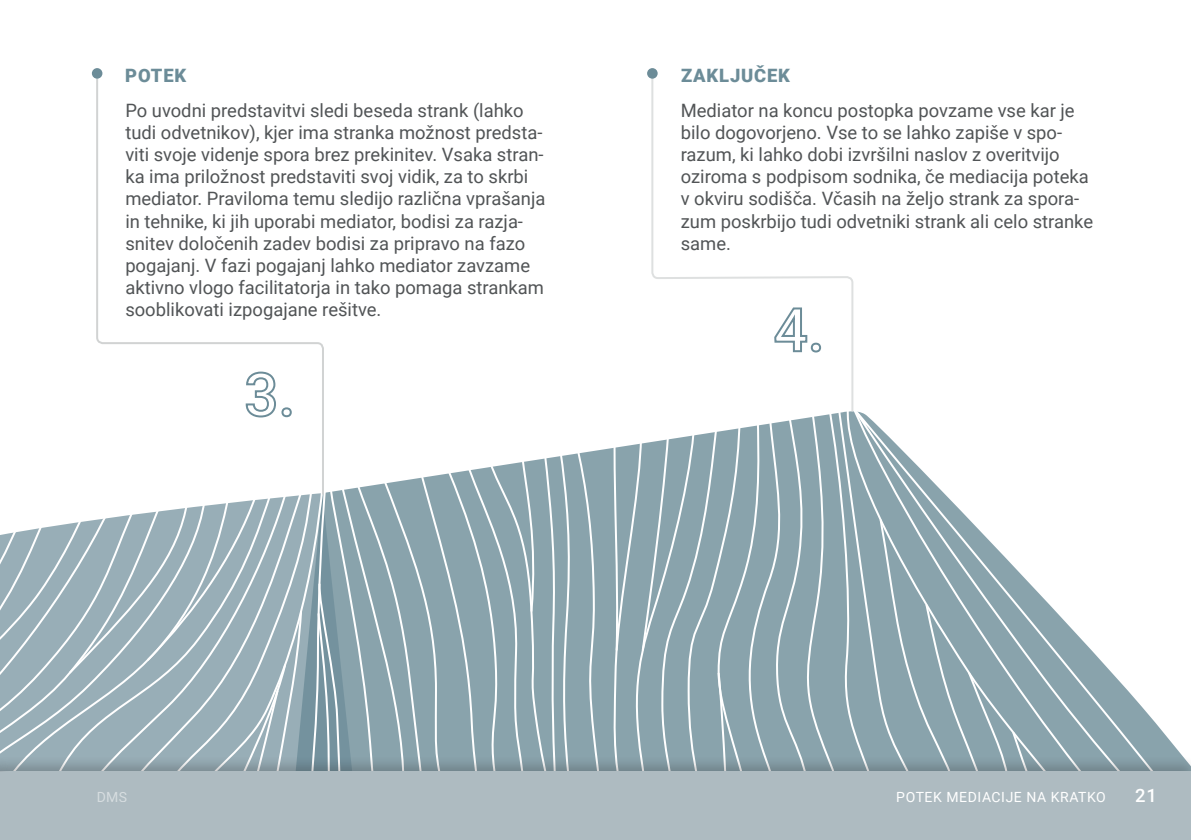
<style>
.page{position:relative;width:1191px;height:840px;background:#fff}
.page>*{position:absolute;margin:0;border:0;box-sizing:border-box;transform-origin:0 0}
.t1{font:18.4px/22px "Roboto";color:#515456}
.t2{font:900 18.4px "Roboto";letter-spacing:.045em;color:#6c8c98}
.t3{font:500 18.4px "Roboto";color:#fff}
.t4{font:14px "Roboto";letter-spacing:.04em;color:#fff}
</style>
<div class="page">
<svg style="left:1134px;top:698px;width:47px;height:56px"></svg>
<div style="left:438px;top:471px;width:24px;height:283px;background:#89a3ac"></div>
<svg style="left:462px;top:468px;width:21px;height:286px;background:#92aab2"></svg>
<svg style="left:483px;top:462px;width:36px;height:292px;background:#95acb4"></svg>
<svg style="left:519px;top:415px;width:306px;height:339px;background:#9bb1b8"></svg>
<div style="left:825px;top:413px;width:11px;height:341px;background:#89a3ac"></div>
<svg style="left:836px;top:411px;width:131px;height:343px"></svg>
<svg style="left:878px;top:517px;width:256px;height:237px"></svg>
<div style="left:0;top:754px;width:1191px;height:85px;background:#231f20;opacity:.25"></div>
<div style="left:0;top:771px;width:1191px;height:68px;background:#aebbc1"></div>
<svg style="left:0;top:475px;width:438px;height:297px;background:#a2b6be"></svg>
<svg style="left:95px;top:76px;width:230px;height:420px"></svg>
<svg style="left:651px;top:72px;width:203px;height:341px"></svg>
<svg style="left:245px;top:370px;width:48px;height:48px"></svg>
<svg style="left:773px;top:306px;width:49px;height:48px"></svg>
<div style="left:92px;top:68px;width:10px;height:11px;background:#6c8c98;border-radius:50%"></div>
<div style="left:647px;top:68px;width:10px;height:11px;background:#6c8c98;border-radius:50%"></div>
<p class="t2" style="left:125px;top:62px;width:62px">POTEK</p>
<p class="t2" style="left:681px;top:62px;width:110px">ZAKLJUČEK</p>
<p class="t1" style="left:125px;top:99px;width:422px">Po uvodni predstavitvi sledi beseda strank (lahko tudi odvetnikov), kjer ima stranka možnost predsta&shy;viti svoje videnje spora brez prekinitev. Vsaka stran&shy;ka ima priložnost predstaviti svoj vidik, za to skrbi mediator. Praviloma temu sledijo različna vprašanja in tehnike, ki jih uporabi mediator, bodisi za razja&shy;snitev določenih zadev bodisi za pripravo na fazo pogajanj. V fazi pogajanj lahko mediator zavzame aktivno vlogo facilitatorja in tako pomaga strankam sooblikovati izpogajane rešitve.</p>
<p class="t1" style="left:681px;top:99px;width:414px">Mediator na koncu postopka povzame vse kar je bilo dogovorjeno. Vse to se lahko zapiše v spo&shy;razum, ki lahko dobi izvršilni naslov z overitvijo oziroma s podpisom sodnika, če mediacija poteka v okviru sodišča. Včasih na željo strank za spora&shy;zum poskrbijo tudi odvetniki strank ali celo stranke same.</p>
<p class="t4" style="left:96px;top:786px;width:32px">DMS</p>
<p class="t3" style="left:1135px;top:781px;width:23px">21</p>
<p class="t4" style="left:896px;top:786px;width:211px">POTEK MEDIACIJE NA KRATKO</p>
</div>
